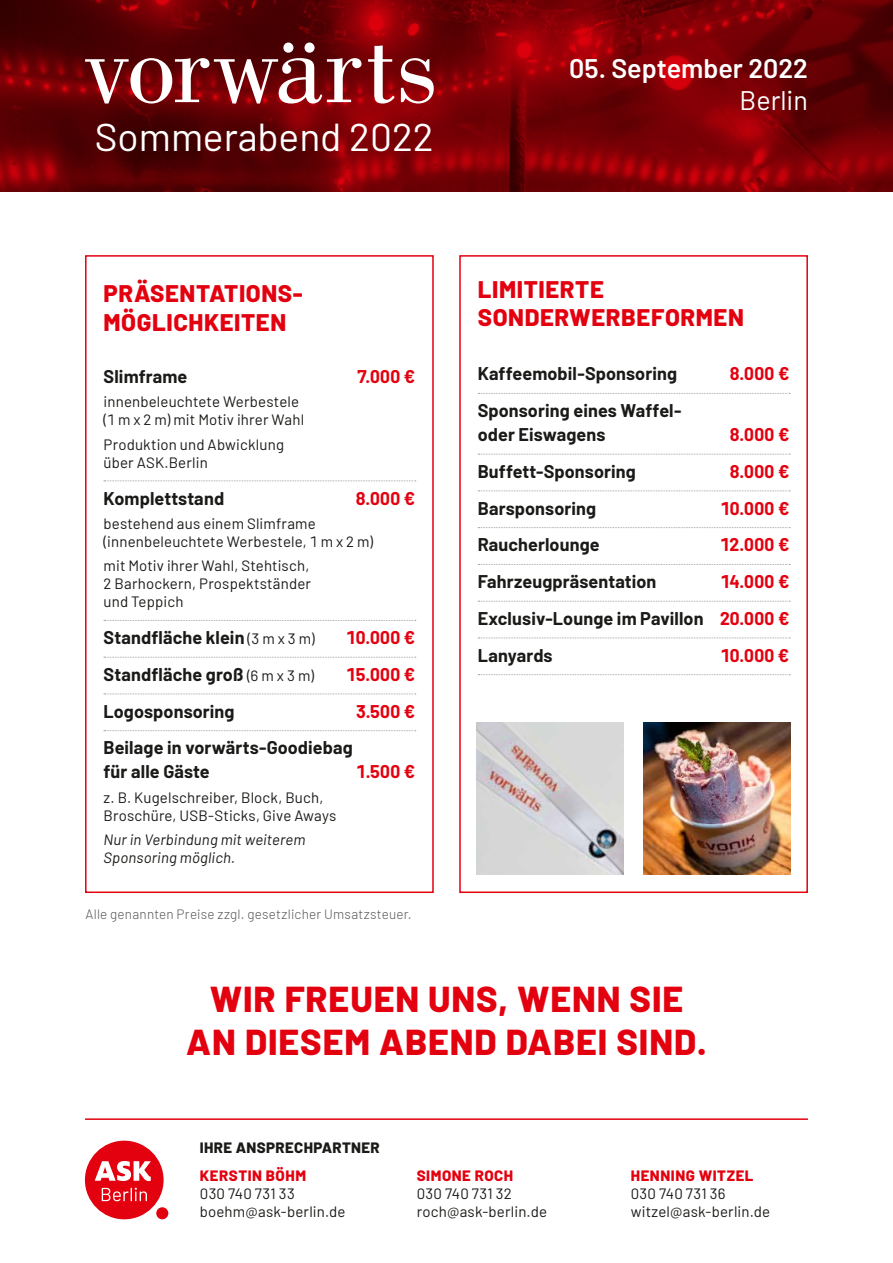
<style>
.page{position:relative;width:893px;height:1263px;background:#fff}
.page>*{position:absolute;margin:0;border:0;box-sizing:border-box;transform-origin:0 0}
.t1{font:39px "Barlow";color:#fff}
.t2{font:800 36px/43.2px "Barlow";letter-spacing:.025em;color:#e3000f;text-align:center}
.t3{font:600 26.85px "Barlow";color:#fff}
.t4{font:26.85px "Barlow";color:#fff}
.t5{font:800 24px/28.8px "Barlow";letter-spacing:.025em;color:#e3000f}
.t6{font:700 18px/24px "Barlow";letter-spacing:.005em;color:#1a1a18}
.t7{font:700 18px "Barlow";letter-spacing:.02em;color:#e3000f}
.t8{font:15px/18px "Barlow";letter-spacing:.01em;color:#1a1a18}
.t9{font:italic 15px/18px "Barlow";letter-spacing:.01em;color:#1a1a18}
.t10{font:800 15px "Barlow";letter-spacing:.035em;color:#e3000f}
.t11{font:800 15px "Barlow";letter-spacing:.025em;color:#1a1a18}
.t12{font:300 13.5px "Barlow";letter-spacing:.02em;color:#565656}
.s1{font-weight:400;font-size:15px}
.s2{color:#e3000f}
</style>
<div class="page">
<div style="left:85px;top:1141px;width:79px;height:78px;background:#e3000f;border-radius:50%"></div>
<div style="left:156px;top:1207px;width:12px;height:12px;background:#e3000f;border-radius:50%"></div>
<svg style="left:102px;top:1188px;width:45px;height:13px"></svg>
<svg style="left:95px;top:1161px;width:56px;height:20px"></svg>
<hr style="left:85px;top:1118px;width:723px;height:2px;background:#e3000f">
<svg style="left:104px;top:480px;width:312px;height:1px"></svg>
<svg style="left:104px;top:620px;width:312px;height:1px"></svg>
<svg style="left:104px;top:657px;width:312px;height:1px"></svg>
<svg style="left:104px;top:693px;width:312px;height:1px"></svg>
<svg style="left:104px;top:730px;width:312px;height:1px"></svg>
<div style="left:85px;top:255px;width:349px;height:638px;border:2px solid #e3000f"></div>
<svg style="left:478px;top:393px;width:312px;height:1px"></svg>
<svg style="left:478px;top:454px;width:312px;height:1px"></svg>
<svg style="left:478px;top:490px;width:312px;height:1px"></svg>
<svg style="left:478px;top:527px;width:312px;height:1px"></svg>
<svg style="left:478px;top:564px;width:312px;height:1px"></svg>
<svg style="left:478px;top:601px;width:312px;height:1px"></svg>
<svg style="left:478px;top:637px;width:312px;height:1px"></svg>
<svg style="left:478px;top:674px;width:312px;height:1px"></svg>
<div style="left:459px;top:255px;width:349px;height:638px;border:2px solid #e3000f"></div>
<svg style="left:0;top:0;width:893px;height:191px;background:#710004"></svg>
<svg style="left:85px;top:43px;width:276px;height:61px"></svg>
<svg style="left:368px;top:45px;width:27px;height:59px"></svg>
<svg style="left:401px;top:58px;width:33px;height:46px"></svg>
<img style="left:476px;top:723px;width:147px;height:151px">
<img style="left:644px;top:723px;width:147px;height:151px">
<h1 class="t1" style="left:95px;top:109px;width:340px">Sommerabend 2022</h1>
<h3 class="t3" style="left:569px;top:48px;width:240px">05. September 2022</h3>
<h3 class="t4" style="left:739px;top:81px;width:70px">Berlin</h3>
<h3 class="t5" style="left:104px;top:277px;width:200px">PRÄSENTATIONS-<br>MÖGLICHKEITEN</h3>
<p class="t6" style="left:104px;top:363px;width:85px">Slimframe</p>
<p class="t7" style="left:357px;top:363px;width:60px">7.000 €</p>
<p class="t8" style="left:104px;top:392px;width:202px">innenbeleuchtete Werbestele (1 m x 2 m) mit Motiv ihrer Wahl</p>
<p class="t8" style="left:104px;top:434px;width:182px">Produktion und Abwicklung über ASK.Berlin</p>
<p class="t6" style="left:104px;top:485px;width:122px">Komplettstand</p>
<p class="t7" style="left:356px;top:485px;width:61px">8.000 €</p>
<p class="t8" style="left:104px;top:513px;width:271px">bestehend aus einem Slimframe (innenbeleuchtete Werbestele, 1 m x 2 m)</p>
<p class="t8" style="left:104px;top:556px;width:209px">mit Motiv ihrer Wahl, Stehtisch,<br>2 Barhockern, Prospektständer und Teppich</p>
<p class="t6" style="left:104px;top:624px;width:213px">Standfläche klein <span class="s1">(3 m x 3 m)</span></p>
<p class="t7" style="left:346px;top:624px;width:71px">10.000 €</p>
<p class="t6" style="left:104px;top:661px;width:212px">Standfläche groß <span class="s1">(6 m x 3 m)</span></p>
<p class="t7" style="left:346px;top:661px;width:71px">15.000 €</p>
<p class="t6" style="left:104px;top:698px;width:133px">Logosponsoring</p>
<p class="t7" style="left:356px;top:698px;width:61px">3.500 €</p>
<p class="t6" style="left:104px;top:734px;width:251px">Beilage in vorwärts-Goodiebag für alle Gäste</p>
<p class="t7" style="left:356px;top:758px;width:60px">1.500 €</p>
<p class="t8" style="left:104px;top:787px;width:234px">z. B. Kugelschreiber, Block, Buch,<br>Broschüre, USB-Sticks, Give Aways</p>
<p class="t9" style="left:104px;top:829px;width:203px">Nur in Verbindung mit weiterem<br>Sponsoring möglich.</p>
<p class="t12" style="left:85px;top:905px;width:328px">Alle genannten Preise zzgl. gesetzlicher Umsatzsteuer.</p>
<h3 class="t5" style="left:478px;top:273px;width:268px">LIMITIERTE<br>SONDERWERBEFORMEN</h3>
<p class="t6" style="left:478px;top:360px;width:201px">Kaffeemobil-Sponsoring</p>
<p class="t7" style="left:730px;top:360px;width:61px">8.000 €</p>
<p class="t6" style="left:478px;top:397px;width:205px">Sponsoring eines Waffel&shy;oder Eiswagens</p>
<p class="t7" style="left:730px;top:421px;width:61px">8.000 €</p>
<p class="t6" style="left:478px;top:458px;width:160px">Buffett-Sponsoring</p>
<p class="t7" style="left:730px;top:458px;width:61px">8.000 €</p>
<p class="t6" style="left:478px;top:495px;width:120px">Barsponsoring</p>
<p class="t7" style="left:720px;top:495px;width:71px">10.000 €</p>
<p class="t6" style="left:478px;top:531px;width:123px">Raucherlounge</p>
<p class="t7" style="left:720px;top:531px;width:71px">12.000 €</p>
<p class="t6" style="left:478px;top:568px;width:180px">Fahrzeugpräsentation</p>
<p class="t6" style="left:478px;top:562px;width:313px;line-height:36.8px;text-align:justify;text-indent:243px"><span class="s2">14.000 € </span>Exclusiv-Lounge im Pavillon <span class="s2">20.000 € </span>Lanyards</p>
<p class="t7" style="left:720px;top:642px;width:71px">10.000 €</p>
<h2 class="t2" style="left:186px;top:974px;width:522px">WIR FREUEN UNS, WENN SIE<br>AN DIESEM ABEND DABEI SIND.</h2>
<p class="t11" style="left:200px;top:1137px;width:181px">IHRE ANSPRECHPARTNER</p>
<p class="t10" style="left:200px;top:1164px;width:108px">KERSTIN BÖHM</p>
<p class="t8" style="left:200px;top:1183px;width:147px">030 740 731 33 boehm@ask-berlin.de</p>
<p class="t10" style="left:417px;top:1164px;width:98px">SIMONE ROCH</p>
<p class="t8" style="left:417px;top:1183px;width:132px">030 740 731 32 roch@ask-berlin.de</p>
<p class="t10" style="left:631px;top:1164px;width:124px">HENNING WITZEL</p>
<p class="t8" style="left:631px;top:1183px;width:141px">030 740 731 36 witzel@ask-berlin.de</p>
</div>
